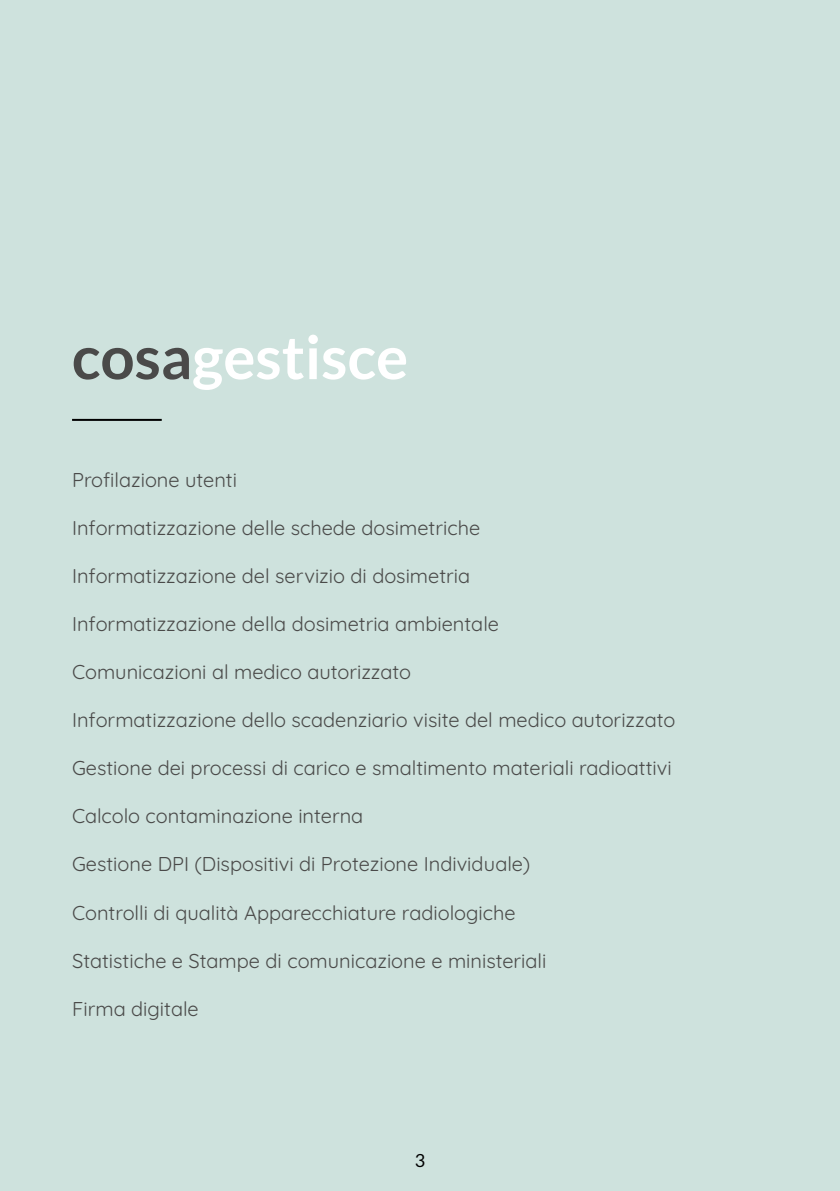
<style>
.page{position:relative;width:840px;height:1191px;background:#fff}
.page>*{position:absolute;margin:0;border:0;box-sizing:border-box;transform-origin:0 0}
.t1{font:700 60px "Lato";color:#fff}
.t2{font:20px "Quicksand";color:#4a4a49}
.t3{font:18px "Lato";color:#000}
.s1{color:#4a4a49}
</style>
<div class="page">
<div style="left:0;top:0;width:839px;height:1191px;background:#cee2dd"></div>
<hr style="left:72px;top:419px;width:90px;height:2px;background:#000">
<h1 class="t1" style="left:72px;top:323px;width:337px"><span class="s1">cosa</span>gestisce</h1>
<p class="t2" style="left:72px;top:465px;width:166px">Profilazione utenti</p>
<p class="t2" style="left:72px;top:513px;width:409px">Informatizzazione delle schede dosimetriche</p>
<p class="t2" style="left:72px;top:561px;width:399px">Informatizzazione del servizio di dosimetria</p>
<p class="t2" style="left:72px;top:609px;width:428px">Informatizzazione della dosimetria ambientale</p>
<p class="t2" style="left:72px;top:657px;width:340px">Comunicazioni al medico autorizzato</p>
<p class="t2" style="left:72px;top:705px;width:604px">Informatizzazione dello scadenziario visite del medico autorizzato</p>
<p class="t2" style="left:72px;top:753px;width:600px">Gestione dei processi di carico e smaltimento materiali radioattivi</p>
<p class="t2" style="left:72px;top:801px;width:292px">Calcolo contaminazione interna</p>
<p class="t2" style="left:72px;top:849px;width:459px">Gestione DPI (Dispositivi di Protezione Individuale)</p>
<p class="t2" style="left:72px;top:897px;width:444px">Controlli di qualità Apparecchiature radiologiche</p>
<p class="t2" style="left:72px;top:945px;width:475px">Statistiche e Stampe di comunicazione e ministeriali</p>
<p class="t2" style="left:72px;top:993px;width:128px">Firma digitale</p>
<p class="t3" style="left:414px;top:1151px;width:12px">3</p>
</div>
